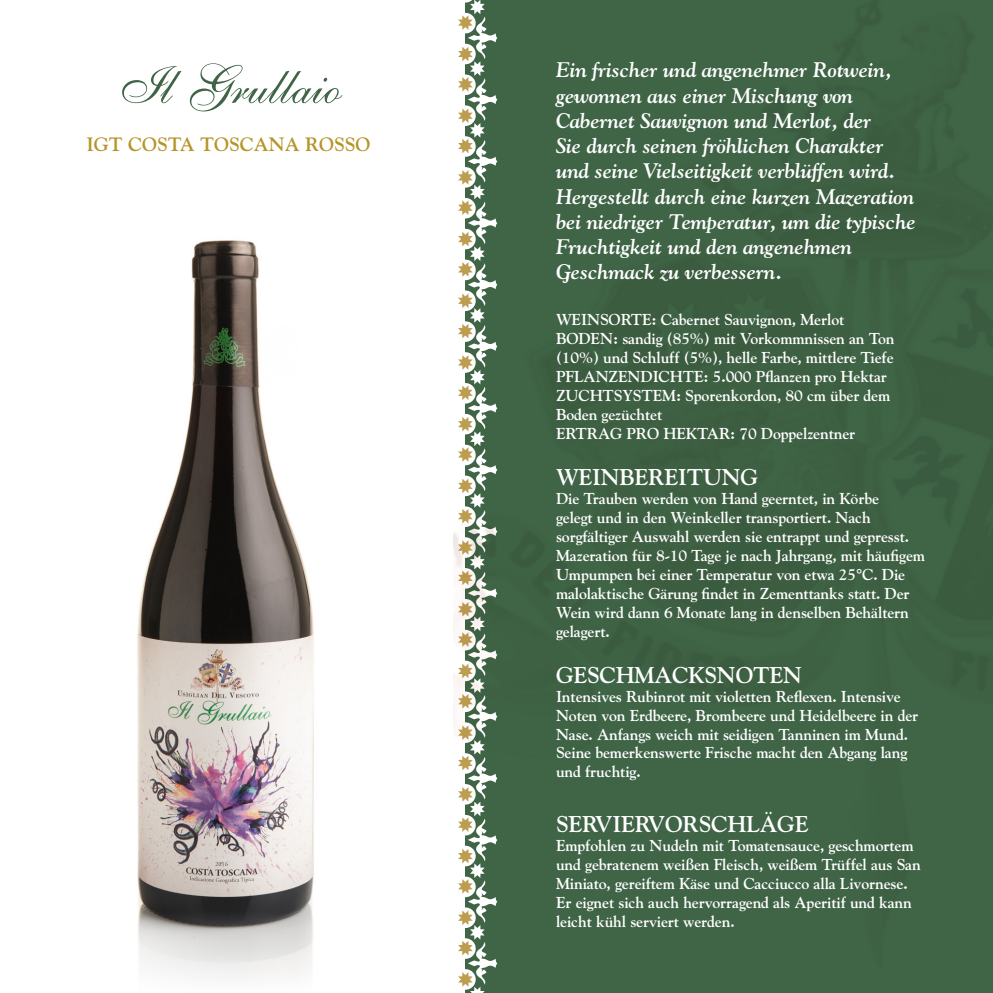
<style>
.page{position:relative;width:993px;height:993px;background:#fff}
.page>*{position:absolute;margin:0;border:0;box-sizing:border-box;transform-origin:0 0}
.t1{font:52.5px "English 111 Vivace BT";color:#3f6446}
.t2{font:700 22.75px "Goudy";letter-spacing:-.01em;color:#fff}
.t3{font:italic 700 21px/25.2px "Goudy";letter-spacing:-.01em;color:#fff}
.t4{font:700 19.25px "Goudy";color:#b59528}
.t5{font:700 15.75px/18.9px "Goudy";letter-spacing:-.01em;color:#fff}
</style>
<div class="page">
<img style="left:137px;top:240px;width:177px;height:739px">
<img style="left:453px;top:0;width:539px;height:992px">
<h1 class="t1" style="left:115px;top:53px;width:228px">Il Grullaio</h1>
<p class="t4" style="left:86px;top:133px;width:285px">IGT COSTA TOSCANA ROSSO</p>
<p class="t3" style="left:556px;top:57px;width:361px">Ein frischer und angenehmer Rotwein, gewonnen aus einer Mischung von Cabernet Sauvignon und Merlot, der<br>Sie durch seinen fröhlichen Charakter und seine Vielseitigkeit verblüffen wird.<br>Hergestellt durch eine kurzen Mazeration bei niedriger Temperatur, um die typische Fruchtigkeit und den angenehmen Geschmack zu verbessern.</p>
<p class="t5" style="left:556px;top:310px;width:340px">WEINSORTE: Cabernet Sauvignon, Merlot BODEN: sandig (85%) mit Vorkommnissen an Ton (10%) und Schluff (5%), helle Farbe, mittlere Tiefe PFLANZENDICHTE: 5.000 Pflanzen pro Hektar ZUCHTSYSTEM: Sporenkordon, 80 cm über dem Boden gezüchtet<br>ERTRAG PRO HEKTAR: 70 Doppelzentner</p>
<h2 class="t2" style="left:556px;top:463px;width:203px">WEINBEREITUNG</h2>
<p class="t5" style="left:556px;top:489px;width:370px">Die Trauben werden von Hand geerntet, in Körbe<br>gelegt und in den Weinkeller transportiert. Nach sorgfältiger Auswahl werden sie entrappt und gepresst.<br>Mazeration für 8-10 Tage je nach Jahrgang, mit häufigem Umpumpen bei einer Temperatur von etwa 25°C. Die malolaktische Gärung findet in Zementtanks statt. Der Wein wird dann 6 Monate lang in denselben Behältern gelagert.</p>
<h2 class="t2" style="left:556px;top:661px;width:247px">GESCHMACKSNOTEN</h2>
<p class="t5" style="left:556px;top:686px;width:364px">Intensives Rubinrot mit violetten Reflexen. Intensive Noten von Erdbeere, Brombeere und Heidelbeere in der Nase. Anfangs weich mit seidigen Tanninen im Mund.<br>Seine bemerkenswerte Frische macht den Abgang lang und fruchtig.</p>
<h2 class="t2" style="left:556px;top:810px;width:254px">SERVIERVORSCHLÄGE</h2>
<p class="t5" style="left:556px;top:835px;width:366px">Empfohlen zu Nudeln mit Tomatensauce, geschmortem und gebratenem weißen Fleisch, weißem Trüffel aus San Miniato, gereiftem Käse und Cacciucco alla Livornese.<br>Er eignet sich auch hervorragend als Aperitif und kann leicht kühl serviert werden.</p>
</div>
